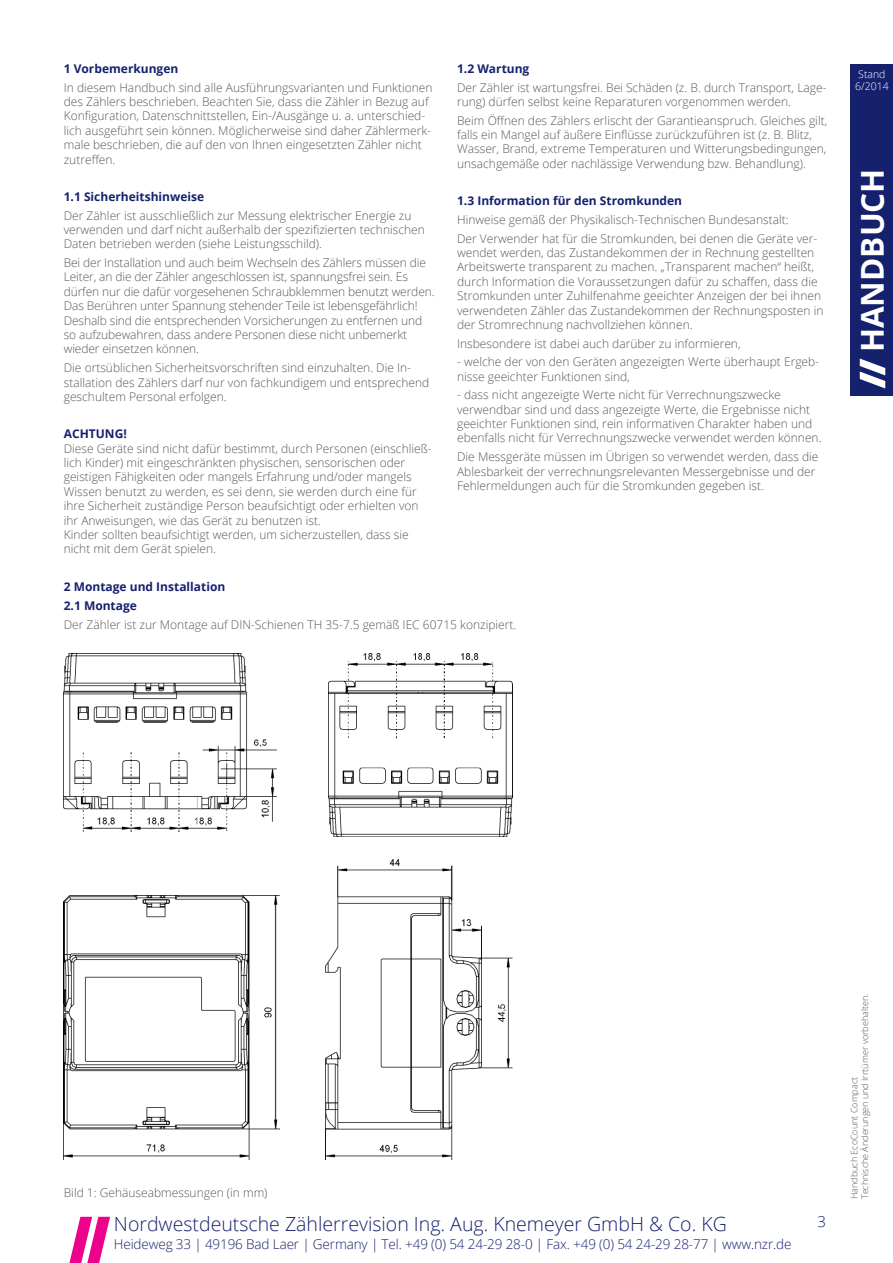
<style>
.page{position:relative;width:893px;height:1263px;background:#fff}
.page>*{position:absolute;margin:0;border:0;box-sizing:border-box;transform-origin:0 0}
.t1{font:700 31.5px "Open Sans";color:#fff}
.t2{font:300 19.5px "Open Sans";color:#16216e}
.t3{font:300 15px "Open Sans";color:#16216e}
.t4{font:300 13.5px "Open Sans";letter-spacing:-.01em;color:#16216e}
.Fließtext{font:300 12px/14.4px "Open Sans";color:#57585a}
.Fließtext-2{font:700 12px "Open Sans";color:#16216e}
.Headline{font:700 12px "Open Sans";color:#16216e}
.t5{font:300 10.5px/12px "Open Sans";color:#fff;text-align:center}
.t6{font:300 9px/10.8px "Open Sans";color:#57585a}
</style>
<div class="page">
<div style="left:850px;top:64px;width:43px;height:331px;background:#16216e"></div>
<svg style="left:69px;top:1217px;width:41px;height:46px"></svg>
<svg style="left:859px;top:358px;width:27px;height:31px"></svg>
<img style="left:64px;top:654px;width:213px;height:177px">
<img style="left:329px;top:654px;width:184px;height:182px">
<img style="left:64px;top:895px;width:215px;height:264px">
<img style="left:325px;top:859px;width:188px;height:300px">
<p class="Headline" style="left:64px;top:60px;width:116px">1 Vorbemerkungen</p>
<p class="Fließtext" style="left:64px;top:80px;width:370px">In diesem Handbuch sind alle Ausführungsvarianten und Funktionen des Zählers beschrieben. Beachten Sie, dass die Zähler in Bezug auf Konfiguration, Datenschnittstellen, Ein-/Ausgänge u. a. unterschied&shy;lich ausgeführt sein können. Möglicherweise sind daher Zählermerk&shy;male beschrieben, die auf den von Ihnen eingesetzten Zähler nicht zutreffen.</p>
<p class="Fließtext-2" style="left:64px;top:188px;width:142px">1.1 Sicherheitshinweise</p>
<p class="Fließtext" style="left:64px;top:208px;width:363px">Der Zähler ist ausschließlich zur Messung elektrischer Energie zu verwenden und darf nicht außerhalb der spezifizierten technischen<br>Daten betrieben werden (siehe Leistungsschild).</p>
<p class="Fließtext" style="left:64px;top:255px;width:372px">Bei der Installation und auch beim Wechseln des Zählers müssen die Leiter, an die der Zähler angeschlossen ist, spannungsfrei sein. Es dürfen nur die dafür vorgesehenen Schraubklemmen benutzt werden.<br>Das Berühren unter Spannung stehender Teile ist lebensgefährlich!<br>Deshalb sind die entsprechenden Vorsicherungen zu entfernen und so aufzubewahren, dass andere Personen diese nicht unbemerkt wieder einsetzen können.</p>
<p class="Fließtext" style="left:64px;top:360px;width:367px">Die ortsüblichen Sicherheitsvorschriften sind einzuhalten. Die In&shy;stallation des Zählers darf nur von fachkundigem und entsprechend geschultem Personal erfolgen.</p>
<p class="Fließtext-2" style="left:64px;top:425px;width:65px">ACHTUNG!</p>
<p class="Fließtext" style="left:64px;top:441px;width:369px">Diese Geräte sind nicht dafür bestimmt, durch Personen (einschließ&shy;lich Kinder) mit eingeschränkten physischen, sensorischen oder geistigen Fähigkeiten oder mangels Erfahrung und/oder mangels Wissen benutzt zu werden, es sei denn, sie werden durch eine für ihre Sicherheit zuständige Person beaufsichtigt oder erhielten von ihr Anweisungen, wie das Gerät zu benutzen ist.</p>
<p class="Fließtext" style="left:64px;top:527px;width:347px">Kinder sollten beaufsichtigt werden, um sicherzustellen, dass sie nicht mit dem Gerät spielen.</p>
<p class="Fließtext-2" style="left:457px;top:60px;width:74px">1.2 Wartung</p>
<p class="Fließtext" style="left:457px;top:80px;width:371px">Der Zähler ist wartungsfrei. Bei Schäden (z. B. durch Transport, Lage&shy;rung) dürfen selbst keine Reparaturen vorgenommen werden.</p>
<p class="Fließtext" style="left:457px;top:113px;width:372px">Beim Öffnen des Zählers erlischt der Garantieanspruch. Gleiches gilt, falls ein Mangel auf äußere Einflüsse zurückzuführen ist (z. B. Blitz, Wasser, Brand, extreme Temperaturen und Witterungsbedingungen, unsachgemäße oder nachlässige Verwendung bzw. Behandlung).</p>
<p class="Fließtext-2" style="left:457px;top:192px;width:226px">1.3 Information für den Stromkunden</p>
<p class="Fließtext" style="left:457px;top:212px;width:333px">Hinweise gemäß der Physikalisch-Technischen Bundesanstalt:</p>
<p class="Fließtext" style="left:457px;top:231px;width:368px">Der Verwender hat für die Stromkunden, bei denen die Geräte ver&shy;wendet werden, das Zustandekommen der in Rechnung gestellten Arbeitswerte transparent zu machen. „Transparent machen“ heißt, durch Information die Voraussetzungen dafür zu schaffen, dass die Stromkunden unter Zuhilfenahme geeichter Anzeigen der bei ihnen verwendeten Zähler das Zustandekommen der Rechnungsposten in der Stromrechnung nachvollziehen können.</p>
<p class="Fließtext" style="left:457px;top:336px;width:285px">Insbesondere ist dabei auch darüber zu informieren,</p>
<p class="Fließtext" style="left:457px;top:354px;width:364px">- welche der von den Geräten angezeigten Werte überhaupt Ergeb&shy;nisse geeichter Funktionen sind,</p>
<p class="Fließtext" style="left:457px;top:387px;width:366px">- dass nicht angezeigte Werte nicht für Verrechnungszwecke verwendbar sind und dass angezeigte Werte, die Ergebnisse nicht geeichter Funktionen sind, rein informativen Charakter haben und ebenfalls nicht für Verrechnungszwecke verwendet werden können.</p>
<p class="Fließtext" style="left:457px;top:449px;width:363px">Die Messgeräte müssen im Übrigen so verwendet werden, dass die<br>Ablesbarkeit der verrechnungsrelevanten Messergebnisse und der<br>Fehlermeldungen auch für die Stromkunden gegeben ist.</p>
<p class="Headline" style="left:64px;top:578px;width:163px">2 Montage und Installation</p>
<p class="Fließtext-2" style="left:64px;top:597px;width:75px">2.1 Montage</p>
<p class="Fließtext" style="left:64px;top:617px;width:454px">Der Zähler ist zur Montage auf DIN-Schienen TH 35-7.5 gemäß IEC 60715 konzipiert.</p>
<p class="t5" style="left:855px;top:68px;width:35px">Stand<br>6/2014</p>
<h1 class="t1" style="left:850px;top:387px;width:220px;rotate:-90deg">// HANDBUCH</h1>
<p class="Fließtext" style="left:64px;top:1185px;width:205px">Bild 1: Gehäuseabmessungen (in mm)</p>
<h2 class="t2" style="left:114px;top:1211px;width:614px">Nordwestdeutsche Zählerrevision Ing. Aug. Knemeyer GmbH &amp; Co. KG</h2>
<p class="t4" style="left:114px;top:1235px;width:679px">Heideweg 33 | 49196 Bad Laer | Germany | Tel. +49 (0) 54 24-29 28-0 | Fax. +49 (0) 54 24-29 28-77 | www.nzr.de</p>
<p class="t3" style="left:817px;top:1211px;width:10px">3</p>
<p class="t6" style="left:848px;top:1199px;width:207px;rotate:-90deg">Handbuch EcoCount Compact<br>Technische Änderungen und Irrtümer vorbehalten.</p>
</div>
